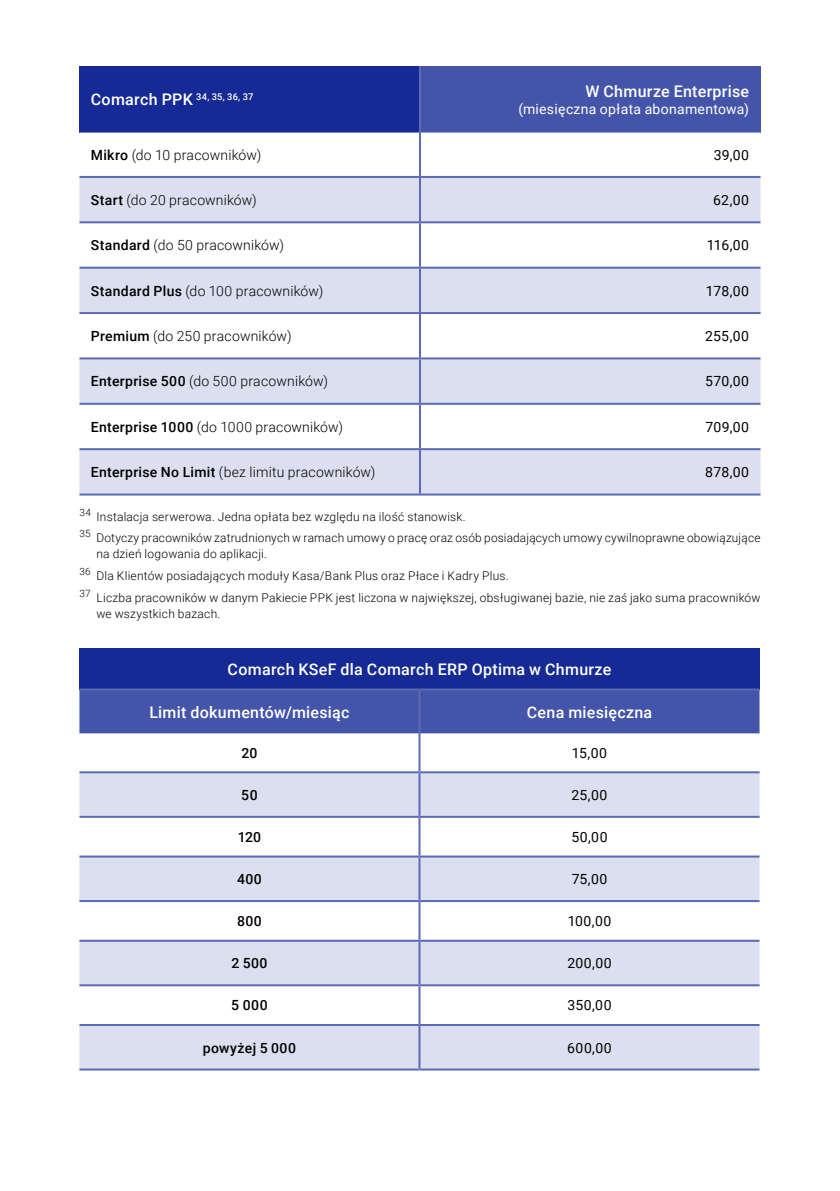
<style>
.page{position:relative;width:840px;height:1191px;background:#fff}
.page>*{position:absolute;margin:0;border:0;box-sizing:border-box;transform-origin:0 0}
.t1{font:500 16px "Roboto";letter-spacing:.02em;color:#fff}
.t2{font:300 14px "Roboto";letter-spacing:.015em;color:#000}
.t3{font:14px "Roboto";letter-spacing:.035em;color:#000}
.t4{font:500 14px "Roboto";letter-spacing:.03em;color:#000}
.t5{font:14px "Roboto";letter-spacing:.02em;color:#fff}
.t6{font:300 12px/21.6px "Roboto";letter-spacing:.02em;color:#000}
.t7{font:500 9.4px "Roboto";letter-spacing:.02em;color:#fff}
.s1{font-size:16px}
.s2{font-weight:500}
</style>
<div class="page">
<div style="left:79px;top:66px;width:341px;height:67px;background:#152a94"></div>
<div style="left:420px;top:66px;width:340px;height:67px;background:#4455a9"></div>
<svg style="left:79px;top:178px;width:681px;height:315px;fill:#dcdfef"></svg>
<hr style="left:419px;top:66px;width:2px;height:67px;background:#5b6ab4">
<hr style="left:419px;top:133px;width:2px;height:43px;background:#5b6ab4">
<hr style="left:79px;top:176px;width:341px;height:2px;background:#5b6ab4">
<hr style="left:420px;top:176px;width:340px;height:2px;background:#5b6ab4">
<hr style="left:419px;top:178px;width:2px;height:43px;background:#5b6ab4">
<hr style="left:79px;top:221px;width:341px;height:2px;background:#5b6ab4">
<hr style="left:79px;top:267px;width:341px;height:2px;background:#5b6ab4">
<hr style="left:420px;top:221px;width:340px;height:2px;background:#5b6ab4">
<hr style="left:419px;top:223px;width:2px;height:44px;background:#5b6ab4">
<hr style="left:79px;top:312px;width:341px;height:2px;background:#5b6ab4">
<hr style="left:420px;top:267px;width:340px;height:2px;background:#5b6ab4">
<hr style="left:419px;top:269px;width:2px;height:43px;background:#5b6ab4">
<hr style="left:420px;top:312px;width:340px;height:2px;background:#5b6ab4">
<hr style="left:419px;top:314px;width:2px;height:43px;background:#5b6ab4">
<hr style="left:419px;top:405px;width:2px;height:43px;background:#5b6ab4">
<hr style="left:420px;top:357px;width:340px;height:2px;background:#5b6ab4">
<hr style="left:419px;top:359px;width:2px;height:44px;background:#5b6ab4">
<hr style="left:420px;top:403px;width:340px;height:2px;background:#5b6ab4">
<hr style="left:420px;top:448px;width:340px;height:2px;background:#5b6ab4">
<hr style="left:419px;top:450px;width:2px;height:43px;background:#5b6ab4">
<hr style="left:420px;top:493px;width:340px;height:2px;background:#5b6ab4">
<hr style="left:79px;top:357px;width:341px;height:2px;background:#5b6ab4">
<hr style="left:79px;top:403px;width:341px;height:2px;background:#5b6ab4">
<hr style="left:79px;top:448px;width:341px;height:2px;background:#5b6ab4">
<hr style="left:79px;top:493px;width:341px;height:2px;background:#5b6ab4">
<div style="left:79px;top:648px;width:680px;height:41px;background:#152a94"></div>
<div style="left:79px;top:690px;width:680px;height:43px;background:#4455a9"></div>
<svg style="left:79px;top:773px;width:680px;height:295px;fill:#dcdfef"></svg>
<hr style="left:418px;top:733px;width:2px;height:38px;background:#5b6ab4">
<hr style="left:418px;top:818px;width:2px;height:37px;background:#5b6ab4">
<hr style="left:418px;top:902px;width:2px;height:37px;background:#5b6ab4">
<hr style="left:418px;top:986px;width:2px;height:38px;background:#5b6ab4">
<hr style="left:79px;top:771px;width:340px;height:2px;background:#5b6ab4">
<hr style="left:79px;top:855px;width:340px;height:2px;background:#5b6ab4">
<hr style="left:79px;top:939px;width:340px;height:2px;background:#5b6ab4">
<hr style="left:79px;top:1024px;width:340px;height:2px;background:#5b6ab4">
<hr style="left:418px;top:773px;width:2px;height:43px;background:#5b6ab4">
<hr style="left:418px;top:857px;width:2px;height:43px;background:#5b6ab4">
<hr style="left:418px;top:941px;width:2px;height:43px;background:#5b6ab4">
<hr style="left:418px;top:1026px;width:2px;height:42px;background:#5b6ab4">
<hr style="left:418px;top:690px;width:2px;height:43px;background:#5b6ab4">
<hr style="left:79px;top:688px;width:340px;height:2px;background:#5b6ab4">
<hr style="left:419px;top:688px;width:340px;height:2px;background:#5b6ab4">
<hr style="left:419px;top:771px;width:340px;height:2px;background:#5b6ab4">
<hr style="left:419px;top:816px;width:340px;height:2px;background:#5b6ab4">
<hr style="left:419px;top:855px;width:340px;height:2px;background:#5b6ab4">
<hr style="left:419px;top:900px;width:340px;height:2px;background:#5b6ab4">
<hr style="left:79px;top:816px;width:340px;height:2px;background:#5b6ab4">
<hr style="left:79px;top:900px;width:340px;height:2px;background:#5b6ab4">
<hr style="left:419px;top:939px;width:340px;height:2px;background:#5b6ab4">
<hr style="left:79px;top:984px;width:340px;height:2px;background:#5b6ab4">
<hr style="left:419px;top:984px;width:340px;height:2px;background:#5b6ab4">
<hr style="left:79px;top:1068px;width:340px;height:2px;background:#5b6ab4">
<hr style="left:419px;top:1024px;width:340px;height:2px;background:#5b6ab4">
<hr style="left:419px;top:1068px;width:340px;height:2px;background:#5b6ab4">
<p class="t7" style="left:91px;top:90px;width:164px"><span class="s1">Comarch PPK</span> 34, 35, 36, 37</p>
<h1 class="t1" style="left:585px;top:80px;width:165px">W Chmurze Enterprise</h1>
<p class="t5" style="left:518px;top:99px;width:232px">(miesięczna opłata abonamentowa)</p>
<p class="t2" style="left:91px;top:145px;width:172px"><span class="s2">Mikro</span> (do 10 pracowników)</p>
<p class="t3" style="left:713px;top:145px;width:37px">39,00</p>
<p class="t2" style="left:91px;top:190px;width:167px"><span class="s2">Start</span> (do 20 pracowników)</p>
<p class="t3" style="left:713px;top:190px;width:37px">62,00</p>
<p class="t2" style="left:91px;top:235px;width:195px"><span class="s2">Standard</span> (do 50 pracowników)</p>
<p class="t3" style="left:706px;top:235px;width:44px">116,00</p>
<p class="t2" style="left:91px;top:281px;width:234px"><span class="s2">Standard Plus</span> (do 100 pracowników)</p>
<p class="t3" style="left:705px;top:281px;width:45px">178,00</p>
<p class="t2" style="left:91px;top:326px;width:202px"><span class="s2">Premium</span> (do 250 pracowników)</p>
<p class="t3" style="left:704px;top:326px;width:46px">255,00</p>
<p class="t2" style="left:91px;top:371px;width:238px"><span class="s2">Enterprise 500</span> (do 500 pracowników)</p>
<p class="t3" style="left:704px;top:371px;width:46px">570,00</p>
<p class="t2" style="left:91px;top:417px;width:254px"><span class="s2">Enterprise 1000</span> (do 1000 pracowników)</p>
<p class="t3" style="left:705px;top:417px;width:45px">709,00</p>
<p class="t2" style="left:91px;top:462px;width:286px"><span class="s2">Enterprise No Limit</span> (bez limitu pracowników)</p>
<p class="t3" style="left:704px;top:462px;width:45px">878,00</p>
<p class="t6" style="left:79px;top:505px;width:682px"><sup>34</sup> Instalacja serwerowa. Jedna opłata bez względu na ilość stanowisk.<br><sup>35</sup> Dotyczy pracowników zatrudnionych w ramach umowy o pracę oraz osób posiadających umowy cywilnoprawne obowiązujące</p>
<p class="t6" style="left:79px;top:543px;width:682px;text-indent:17px">na dzień logowania do aplikacji.<br><sup>36</sup> Dla Klientów posiadających moduły Kasa/Bank Plus oraz Płace i Kadry Plus.<br><sup>37</sup> Liczba pracowników w danym Pakiecie PPK jest liczona w największej, obsługiwanej bazie, nie zaś jako suma pracowników</p>
<p class="t6" style="left:96px;top:602px;width:125px">we wszystkich bazach.</p>
<h1 class="t1" style="left:227px;top:658px;width:385px">Comarch KSeF dla Comarch ERP Optima w Chmurze</h1>
<h1 class="t1" style="left:149px;top:700px;width:201px">Limit dokumentów/miesiąc</h1>
<h1 class="t1" style="left:526px;top:700px;width:127px">Cena miesięczna</h1>
<p class="t4" style="left:241px;top:743px;width:18px">20</p>
<p class="t3" style="left:571px;top:743px;width:37px">15,00</p>
<p class="t4" style="left:241px;top:785px;width:18px">50</p>
<p class="t3" style="left:571px;top:785px;width:37px">25,00</p>
<p class="t4" style="left:237px;top:827px;width:25px">120</p>
<p class="t3" style="left:571px;top:827px;width:38px">50,00</p>
<p class="t4" style="left:237px;top:869px;width:26px">400</p>
<p class="t3" style="left:571px;top:869px;width:37px">75,00</p>
<p class="t4" style="left:237px;top:911px;width:26px">800</p>
<p class="t3" style="left:567px;top:911px;width:45px">100,00</p>
<p class="t4" style="left:231px;top:953px;width:38px">2 500</p>
<p class="t3" style="left:567px;top:953px;width:46px">200,00</p>
<p class="t4" style="left:231px;top:995px;width:38px">5 000</p>
<p class="t3" style="left:567px;top:995px;width:46px">350,00</p>
<p class="t4" style="left:203px;top:1037px;width:95px">powyżej 5 000</p>
<p class="t3" style="left:567px;top:1037px;width:46px">600,00</p>
</div>
